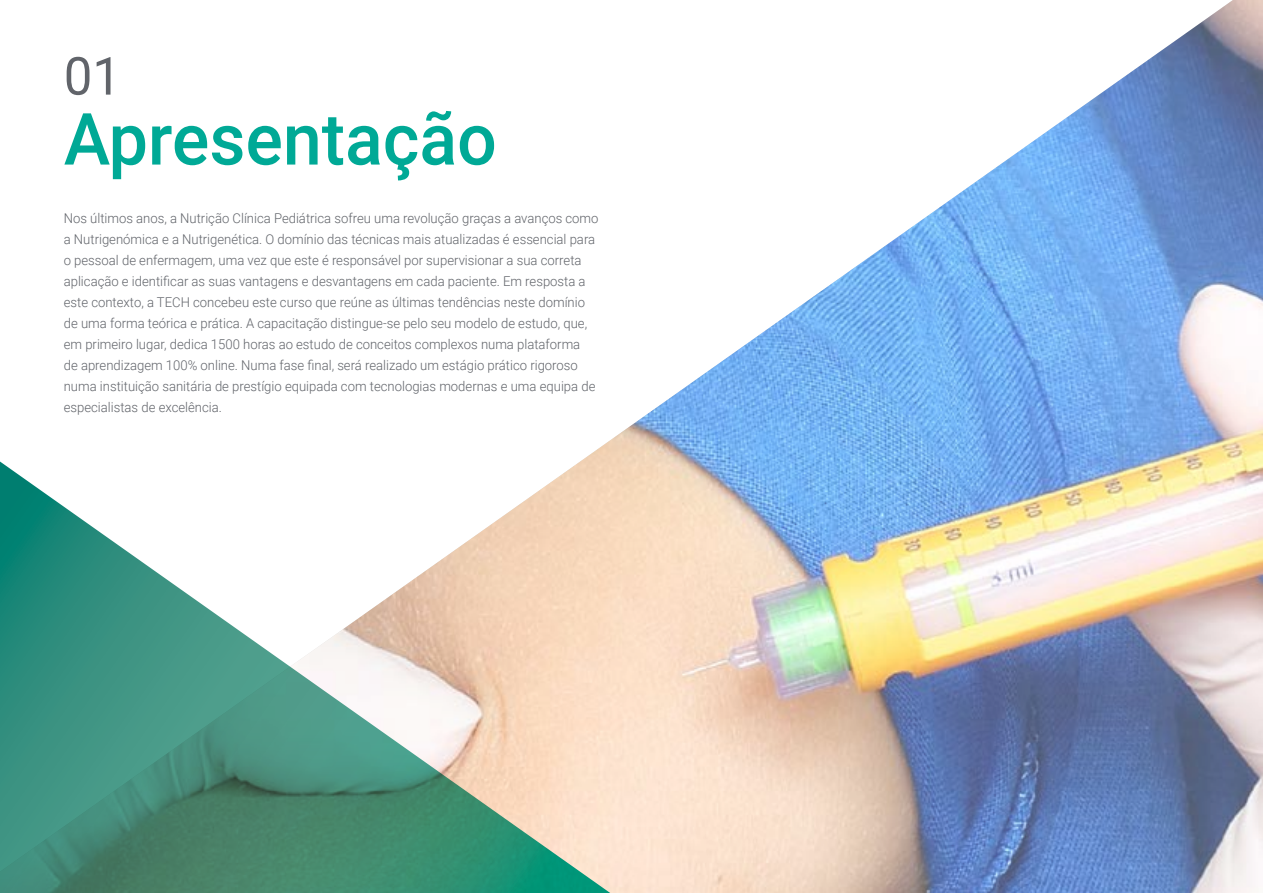
<style>
.page{position:relative;width:1263px;height:893px;background:#fff}
.page>*{position:absolute;margin:0;border:0;box-sizing:border-box;transform-origin:0 0}
.t1{font:500 72px "Roboto";color:#00a996}
.t2{font:52.5px "Roboto";color:#61646a}
.t3{font:300 13.5px/21px "Roboto";color:#61646a}
</style>
<div class="page">
<img style="left:602px;top:0;width:661px;height:893px">
<svg style="left:0;top:446px;width:640px;height:447px"></svg>
<h2 class="t2" style="left:64px;top:39px;width:59px">01</h2>
<h1 class="t1" style="left:64px;top:89px;width:435px">Apresentação</h1>
<p class="t3" style="left:64px;top:207px;width:536px">Nos últimos anos, a Nutrição Clínica Pediátrica sofreu uma revolução graças a avanços como a Nutrigenómica e a Nutrigenética. O domínio das técnicas mais atualizadas é essencial para o pessoal de enfermagem, uma vez que este é responsável por supervisionar a sua correta aplicação e identificar as suas vantagens e desvantagens em cada paciente. Em resposta a este contexto, a TECH concebeu este curso que reúne as últimas tendências neste domínio de uma forma teórica e prática. A capacitação distingue-se pelo seu modelo de estudo, que, em primeiro lugar, dedica 1500 horas ao estudo de conceitos complexos numa plataforma<br>de aprendizagem 100% online. Numa fase final, será realizado um estágio prático rigoroso numa instituição sanitária de prestígio equipada com tecnologias modernas e uma equipa de especialistas de excelência.</p>
</div>
